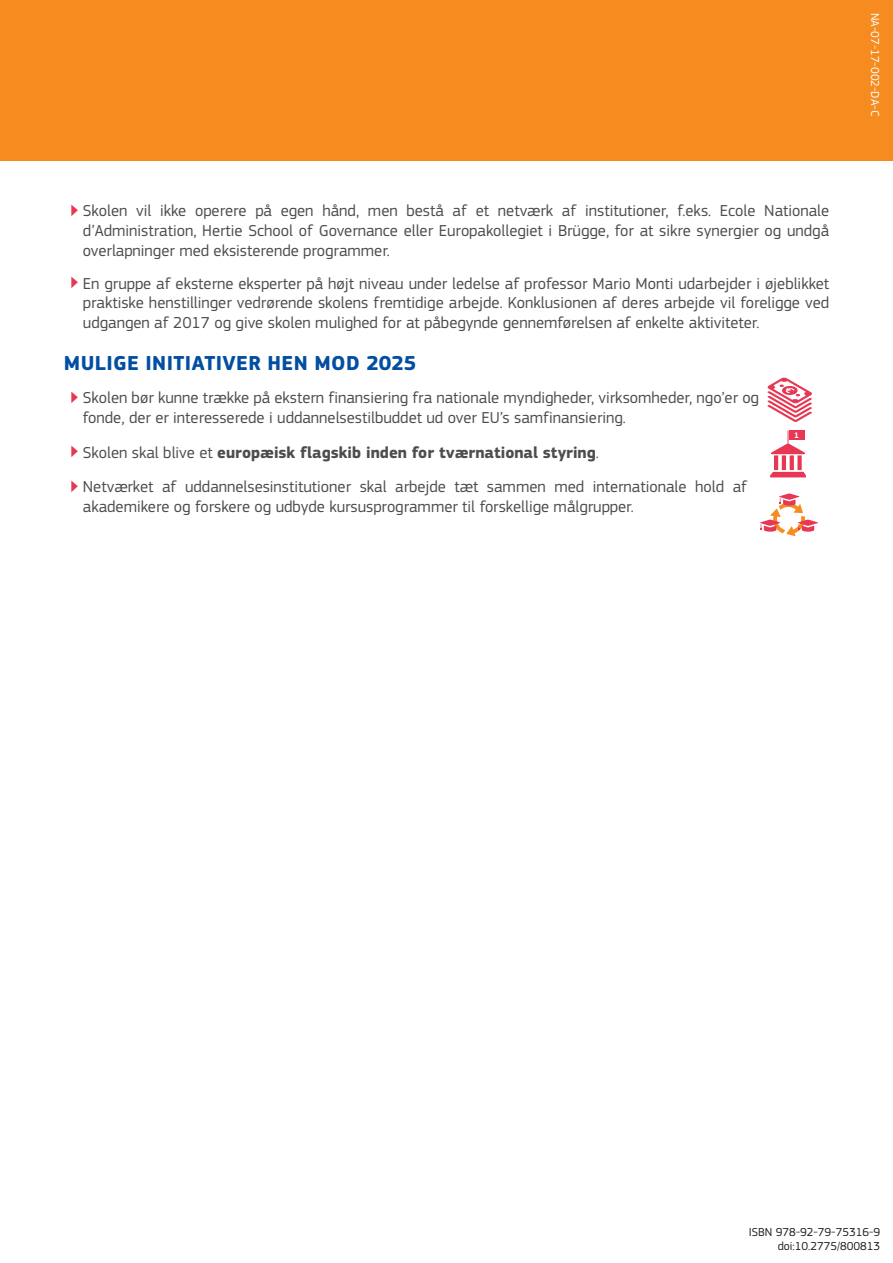
<style>
.page{position:relative;width:893px;height:1263px;background:#fff}
.page>*{position:absolute;margin:0;border:0;box-sizing:border-box;transform-origin:0 0}
.title_2_sb4{font:700 21px "EC Square Sans Pro";letter-spacing:.02em;color:#034ea2}
.t1{font:16.5px/19.8px "EC Square Sans Pro";color:#4d4d4f;text-align:justify}
.t2{font:700 16.5px "EC Square Sans Pro";color:#4d4d4f}
.t3{font:12px/14.4px "EC Square Sans Pro";color:#231f20;text-align:right}
.t4{font:12px "EC Square Sans Pro";color:#fff}
.t5{font:700 8.25px "EC Square Sans Pro";color:#fff}
.s1{font-size:28.05px;color:#e73753}
.s2{font-weight:400;font-size:28.05px;color:#e73753}
.s3{font-weight:400}
</style>
<div class="page">
<div style="left:0;top:0;width:893px;height:161px;background:#f68b20"></div>
<svg style="left:760px;top:493px;width:58px;height:43px"></svg>
<svg style="left:770px;top:430px;width:36px;height:47px"></svg>
<div style="left:789px;top:430px;width:16px;height:10px;background:#e73753"></div>
<svg style="left:767px;top:377px;width:45px;height:45px"></svg>
<p class="t1" style="left:83px;top:201px;width:748px;text-indent:-13px"><span class="s1">‣</span> Skolen vil ikke operere på egen hånd, men bestå af et netværk af institutioner, f.eks. Ecole Nationale d’Administration, Hertie School of Governance eller Europakollegiet i Brügge, for at sikre synergier og undgå overlapninger med eksisterende programmer.</p>
<p class="t1" style="left:83px;top:273px;width:748px;text-indent:-13px"><span class="s1">‣</span> En gruppe af eksterne eksperter på højt niveau under ledelse af professor Mario Monti udarbejder i øjeblikket praktiske henstillinger vedrørende skolens fremtidige arbejde. Konklusionen af deres arbejde vil foreligge ved udgangen af 2017 og give skolen mulighed for at påbegynde gennemførelsen af enkelte aktiviteter.</p>
<p class="title_2_sb4" style="left:64px;top:351px;width:354px">MULIGE INITIATIVER HEN MOD 2025</p>
<p class="t1" style="left:83px;top:388px;width:678px;text-indent:-13px"><span class="s1">‣</span> Skolen bør kunne trække på ekstern finansiering fra nationale myndigheder, virksomheder, ngo’er og fonde, der er interesserede i uddannelsestilbuddet ud over EU’s samfinansiering.</p>
<p class="t2" style="left:70px;top:442px;width:530px"><span class="s2">‣</span> <span class="s3">Skolen skal blive et</span> europæisk flagskib inden for tværnational styring<span class="s3">.</span></p>
<p class="t1" style="left:83px;top:477px;width:666px;text-indent:-13px"><span class="s1">‣</span> Netværket af uddannelsesinstitutioner skal arbejde tæt sammen med internationale hold af akademikere og forskere og udbyde kursusprogrammer til forskellige målgrupper.</p>
<p class="t5" style="left:794px;top:430px;width:6px">1</p>
<p class="t4" style="left:882px;top:13px;width:106px;rotate:90deg">NA-07-17-002-DA-N</p>
<p class="t4" style="left:882px;top:110px;width:8px;rotate:90deg">C</p>
<p class="t3" style="left:749px;top:1225px;width:133px">ISBN 978-92-79-75283-4 doi:10.2775/407101</p>
<p class="t3" style="left:840px;top:1225px;width:42px">316 9<br>8 0813</p>
</div>
